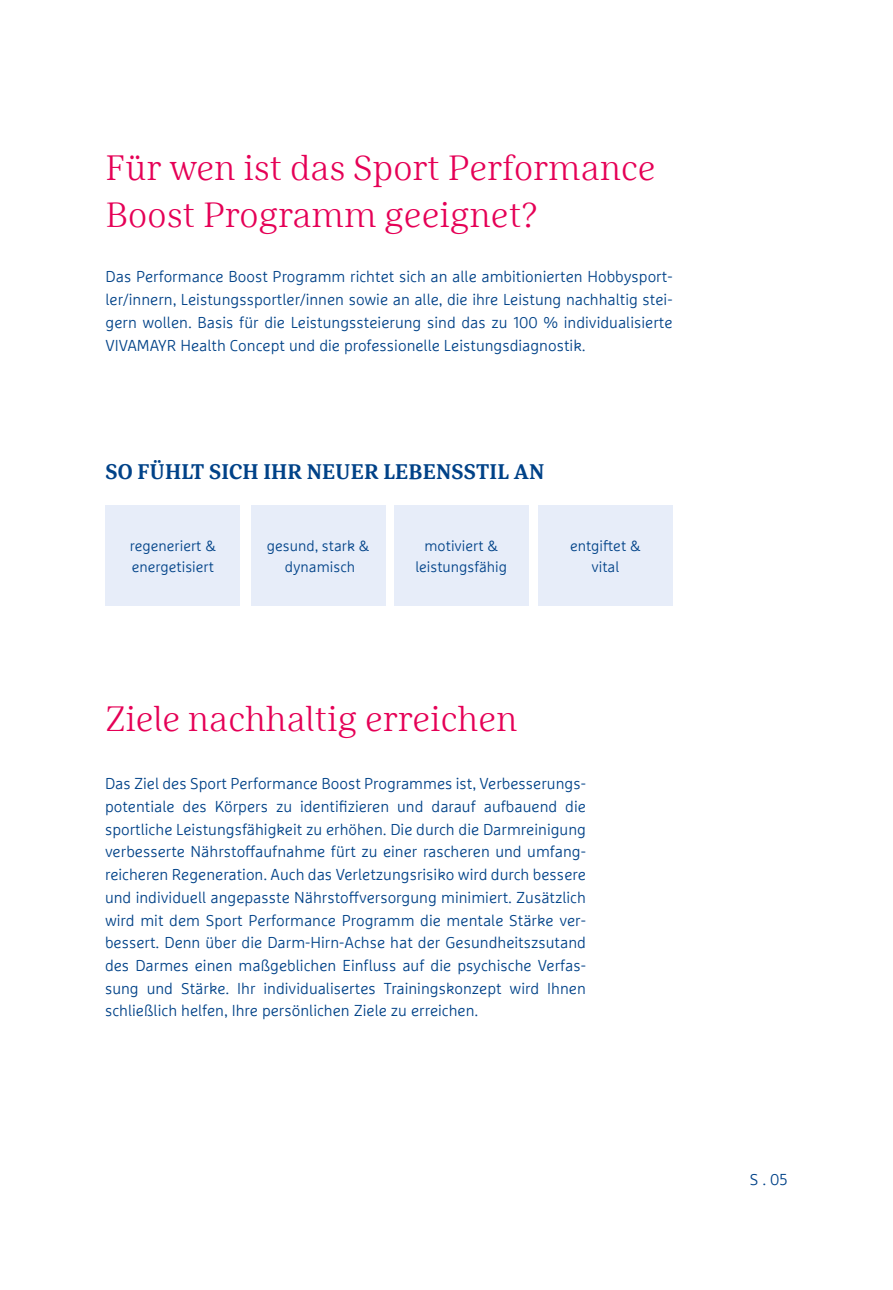
<style>
.page{position:relative;width:893px;height:1290px;background:#fff}
.page>*{position:absolute;margin:0;border:0;box-sizing:border-box;transform-origin:0 0}
.t1{font:300 35px/47.2px "Marselis Serif Pro";color:#e50056}
.t2{font:700 21px "Marselis Serif Pro";letter-spacing:.01em;color:#004288}
.t3{font:300 15.75px/22.8px "Marselis Pro";color:#004288;text-align:justify}
.t4{font:300 14.88px/21px "Marselis Pro";color:#004288;text-align:center}
</style>
<div class="page">
<div style="left:106px;top:505px;width:134px;height:101px;background:#e7edf9"></div>
<div style="left:251px;top:505px;width:134px;height:101px;background:#e7edf9"></div>
<div style="left:394px;top:505px;width:135px;height:101px;background:#e7edf9"></div>
<div style="left:538px;top:505px;width:135px;height:101px;background:#e7edf9"></div>
<h1 class="t1" style="left:106px;top:143px;width:551px">Für wen ist das Sport Performance<br>Boost Programm geeignet?</h1>
<p class="t3" style="left:106px;top:265px;width:569px">Das Performance Boost Programm richtet sich an alle ambitionierten Hobbysport&shy;ler/innern, Leistungssportler/innen sowie an alle, die ihre Leistung nachhaltig stei&shy;gern wollen. Basis für die Leistungssteierung sind das zu 100 % individualisierte VIVAMAYR Health Concept und die professionelle Leistungsdiagnostik.</p>
<h2 class="t2" style="left:106px;top:458px;width:440px">SO FÜHLT SICH IHR NEUER LEBENSSTIL AN</h2>
<p class="t4" style="left:130px;top:535px;width:87px;text-align:left">regeneriert &amp; energetisiert</p>
<p class="t4" style="left:267px;top:535px;width:104px">gesund, stark &amp; dynamisch</p>
<p class="t4" style="left:415px;top:535px;width:93px">motiviert &amp; leistungsfähig</p>
<p class="t4" style="left:570px;top:535px;width:72px">entgiftet &amp; vital</p>
<h1 class="t1" style="left:106px;top:694px;width:413px">Ziele nachhaltig erreichen</h1>
<p class="t3" style="left:105px;top:772px;width:482px">Das Ziel des Sport Performance Boost Programmes ist, Verbesserungs&shy;potentiale des Körpers zu identifizieren und darauf aufbauend die sportliche Leistungsfähigkeit zu erhöhen. Die durch die Darmreinigung verbesserte Nährstoffaufnahme fürt zu einer rascheren und umfang&shy;reicheren Regeneration. Auch das Verletzungsrisiko wird durch bessere und individuell angepasste Nährstoffversorgung minimiert. Zusätzlich wird mit dem Sport Performance Programm die mentale Stärke ver&shy;bessert. Denn über die Darm-Hirn-Achse hat der Gesundheitszsutand des Darmes einen maßgeblichen Einfluss auf die psychische Verfas&shy;sung und Stärke. Ihr individualisertes Trainingskonzept wird Ihnen schließlich helfen, Ihre persönlichen Ziele zu erreichen.</p>
<p class="t3" style="left:750px;top:1168px;width:39px">S . 05</p>
</div>
